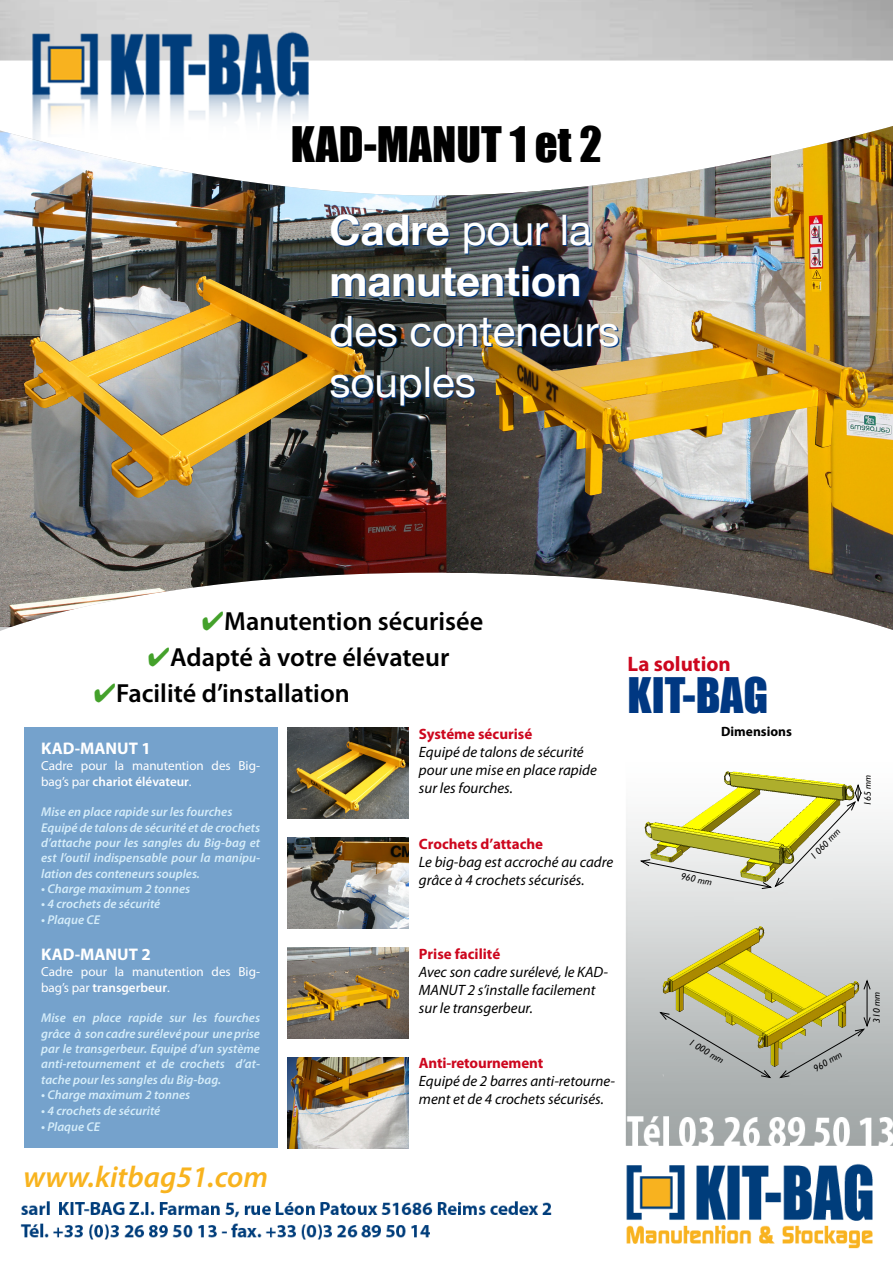
<style>
.page{position:relative;width:893px;height:1263px;background:#fff}
.page>*{position:absolute;margin:0;border:0;box-sizing:border-box;transform-origin:0 0}
.t1{font:45px "Impact";color:#000}
.t2{font:45px "Impact";color:#003882}
.t3{font:700 42px/50.4px "Helvetica Neue";color:#fff}
.t4{font:42px/50.4px "Helvetica Neue";color:#fff}
.t5{font:italic 600 30px "Myriad Pro";color:#f8b31e}
.t6{font:600 26.25px "Myriad Pro";color:#000}
.t7{font:700 21px "Myriad Pro";color:#cd071e}
.t8{font:700 16.8px "Myriad Pro";color:#fff}
.t9{font:italic 15px/18px "Myriad Pro";color:#000}
.t10{font:700 15px "Myriad Pro";color:#cd071e}
.t11{font:700 13.5px "Myriad Pro";color:#000}
.t12{font:13.2px/15.8px "Myriad Pro";color:#fff}
.t13{font:italic 600 12.75px/15.3px "Myriad Pro";color:#d5edfa}
.t14{font:italic 9.45px "Gill Sans";color:#000}
.s1{font-weight:400}
.s2{color:#44a12b}
.s3{font-weight:600}
</style>
<div class="page">
<img style="left:0;top:0;width:893px;height:1249px">
<img style="left:287px;top:728px;width:122px;height:91px">
<img style="left:287px;top:837px;width:122px;height:91px">
<img style="left:287px;top:947px;width:122px;height:91px">
<img style="left:287px;top:1057px;width:122px;height:91px">
<div style="left:24px;top:728px;width:253px;height:420px;background:#75a2cc"></div>
<img style="left:0;top:132px;width:446px;height:495px">
<img style="left:446px;top:126px;width:447px;height:504px">
<img style="left:480px;top:311px;width:338px;height:185px">
<img style="left:24px;top:276px;width:342px;height:222px">
<svg style="left:640px;top:784px;width:222px;height:105px"></svg>
<img style="left:644px;top:775px;width:94px;height:61px">
<img style="left:694px;top:928px;width:65px;height:35px">
<svg style="left:659px;top:1012px;width:112px;height:66px;background:#b3b59c"></svg>
<hr style="left:867px;top:981px;width:1px;height:45px;background:#000">
<svg style="left:863px;top:979px;width:8px;height:11px"></svg>
<svg style="left:779px;top:1017px;width:92px;height:61px;background:#afaf9a"></svg>
<h1 class="t1" style="left:291px;top:109px;width:313px">KAD-MANUT 1 et 2</h1>
<h2 class="t3" style="left:329px;top:204px;width:264px">Cadre <span class="s1">pour la </span>manutention</h2>
<h2 class="t4" style="left:329px;top:305px;width:292px">des conteneurs souples</h2>
<h2 class="t3" style="left:502px;top:236px;width:166px">Solution</h2>
<h3 class="t6" style="left:202px;top:604px;width:283px"><span class="s2">✔</span>Manutention sécurisée</h3>
<h3 class="t6" style="left:148px;top:640px;width:303px"><span class="s2">✔</span>Adapté à votre élévateur</h3>
<h3 class="t6" style="left:94px;top:676px;width:257px"><span class="s2">✔</span>Facilité d’installation</h3>
<h3 class="t8" style="left:41px;top:738px;width:111px">KAD-MANUT 1</h3>
<p class="t12" style="left:41px;top:758px;width:220px">Cadre pour la manutention des Big&shy;bag’s par <span class="s3">chariot élévateur</span>.</p>
<p class="t13" style="left:41px;top:804px;width:220px">Mise en place rapide sur les fourches Equipé de talons de sécurité et de crochets d’attache pour les sangles du Big-bag et est l’outil indispensable pour la manipu&shy;lation des conteneurs souples.</p>
<p class="t13" style="left:41px;top:881px;width:151px">• Charge maximum 2 tonnes</p>
<p class="t13" style="left:41px;top:896px;width:121px">• 4 crochets de sécurité</p>
<p class="t13" style="left:41px;top:911px;width:61px">• Plaque CE</p>
<h3 class="t8" style="left:41px;top:944px;width:111px">KAD-MANUT 2</h3>
<p class="t12" style="left:41px;top:963px;width:220px">Cadre pour la manutention des Big&shy;bag’s par <span class="s3">transgerbeur</span>.</p>
<p class="t13" style="left:41px;top:1010px;width:220px;text-align:justify">Mise en place rapide sur les fourches grâce à son cadre surélevé pour une prise par le transgerbeur. Equipé d’un système anti-retournement et de crochets d’at&shy;tache pour les sangles du Big-bag.</p>
<p class="t13" style="left:41px;top:1087px;width:151px">• Charge maximum 2 tonnes</p>
<p class="t13" style="left:41px;top:1102px;width:121px">• 4 crochets de sécurité</p>
<p class="t13" style="left:41px;top:1119px;width:61px">• Plaque CE</p>
<h3 class="t5" style="left:23px;top:1158px;width:246px">www.kitbag51.com</h3>
<p class="t10" style="left:419px;top:724px;width:115px">Systéme sécurisé</p>
<p class="t9" style="left:419px;top:743px;width:180px">Equipé de talons de sécurité pour une mise en place rapide sur les fourches.</p>
<p class="t10" style="left:419px;top:834px;width:126px">Crochets d’attache</p>
<p class="t9" style="left:419px;top:852px;width:196px">Le big-bag est accroché au cadre grâce à 4 crochets sécurisés.</p>
<p class="t10" style="left:419px;top:944px;width:83px">Prise facilité</p>
<p class="t9" style="left:419px;top:962px;width:191px">Avec son cadre surélevé, le KAD-<br>MANUT 2 s’installe facilement sur le transgerbeur.</p>
<p class="t10" style="left:419px;top:1053px;width:126px">Anti-retournement</p>
<p class="t9" style="left:419px;top:1072px;width:198px">Equipé de 2 barres anti-retourne&shy;ment et de 4 crochets sécurisés.</p>
<h3 class="t7" style="left:628px;top:650px;width:105px">La solution</h3>
<h1 class="t2" style="left:628px;top:660px;width:142px">KIT-BAG</h1>
<p class="t11" style="left:721px;top:723px;width:72px">Dimensions</p>
<p class="t14" style="left:682px;top:871px;width:33px;rotate:11deg">960 mm</p>
<p class="t14" style="left:692px;top:1037px;width:40px;rotate:30deg">1 000 mm</p>
<p class="t14" style="left:808px;top:854px;width:40px;rotate:-46deg">1 060 mm</p>
<p class="t14" style="left:811px;top:1065px;width:33px;rotate:-30deg">960 mm</p>
<p class="t14" style="left:862px;top:806px;width:33px;rotate:-90deg">165 mm</p>
<p class="t14" style="left:871px;top:1023px;width:33px;rotate:-90deg">310 mm</p>
</div>
